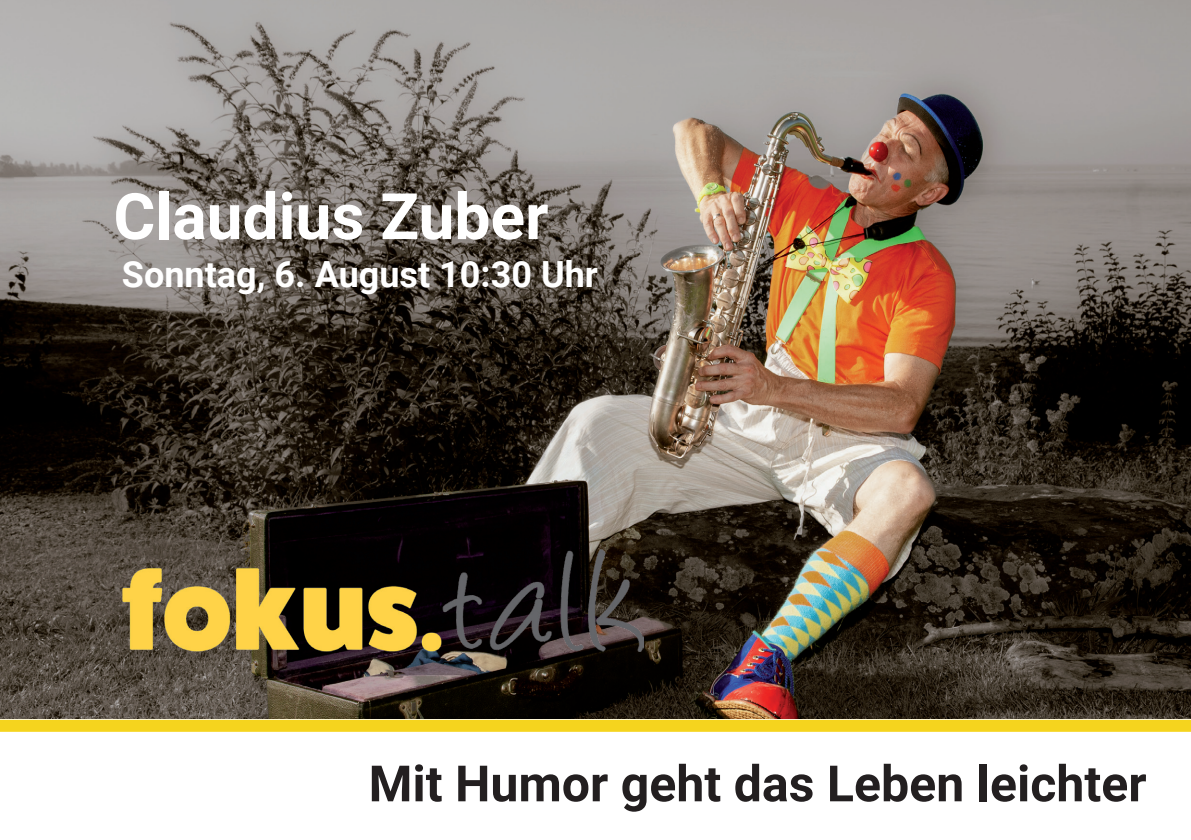
<style>
.page{position:relative;width:1191px;height:840px;background:#fff}
.page>*{position:absolute;margin:0;border:0;box-sizing:border-box;transform-origin:0 0}
.t1{font:700 64px "Roboto";color:#fff}
.t2{font:700 50px "Roboto";color:#231f20}
.t3{font:700 36px "Roboto";color:#fff}
</style>
<div class="page">
<img style="left:0;top:0;width:1191px;height:719px">
<div style="left:0;top:719px;width:1191px;height:12px;background:#f5d41e"></div>
<img style="left:122px;top:549px;width:521px;height:126px">
<p class="t1" style="left:113px;top:171px;width:436px">Claudius Zuber</p>
<p class="t3" style="left:122px;top:248px;width:477px">Sonntag, 6. August 10:30 Uhr</p>
<p class="t2" style="left:369px;top:748px;width:779px">Mit Humor geht das Leben leichter</p>
</div>
